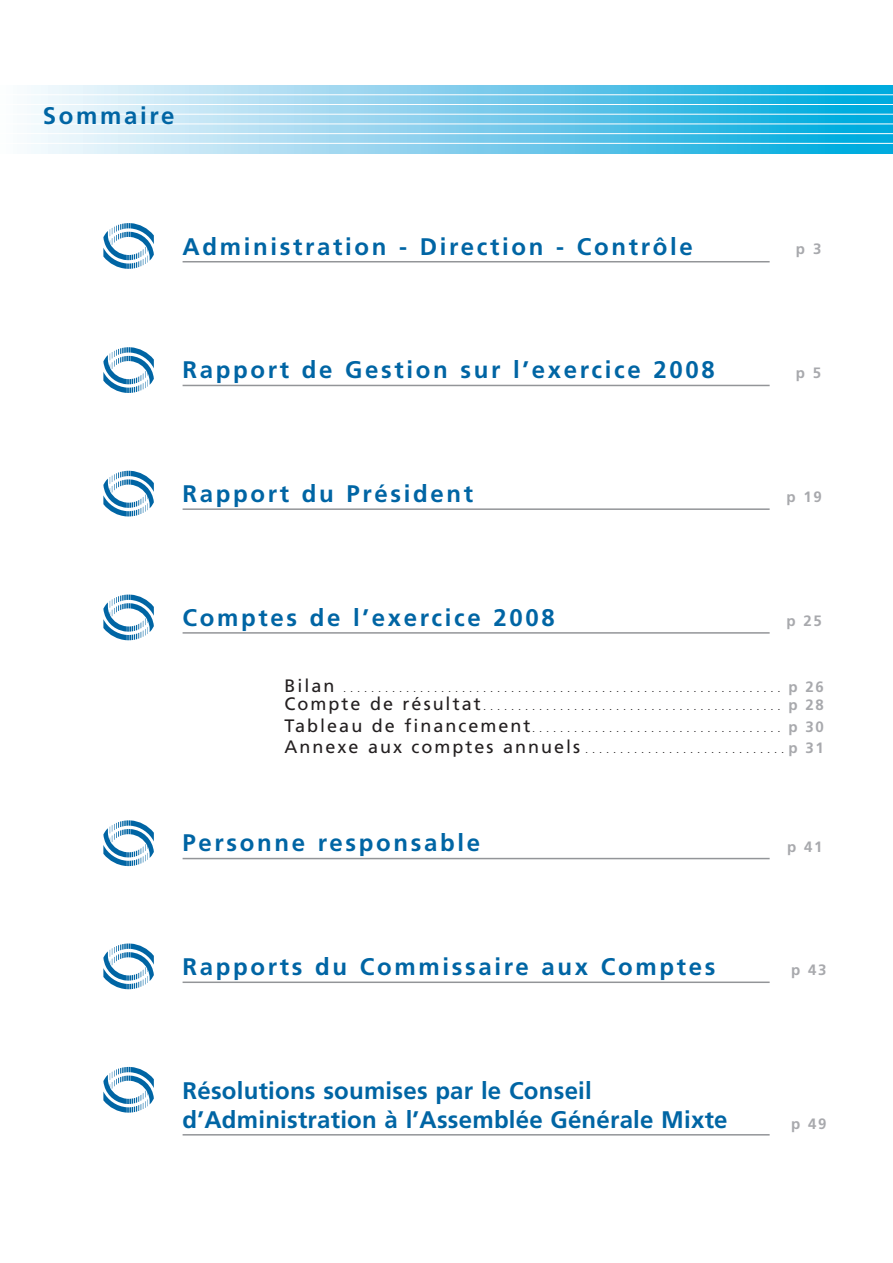
<style>
.page{position:relative;width:893px;height:1263px;background:#fff}
.page>*{position:absolute;margin:0;border:0;box-sizing:border-box;transform-origin:0 0}
.t1{font:700 24px "Frutiger";letter-spacing:.11em;color:#0065a4}
.t2{font:700 24px/28.8px "Frutiger";letter-spacing:.01em;color:#0065a4}
.t3{font:700 15px "Frutiger";letter-spacing:.11em;color:#a8a9ad}
.t4{font:9px/18.6px "Frutiger";color:#231f20}
.s1{font-size:18px}
.s2{font-weight:700;font-size:15px;color:#a8a9ad}
</style>
<div class="page">
<svg style="left:31px;top:85px;width:862px;height:68px;background:#7ecfec"></svg>
<hr style="left:0;top:95px;width:893px;height:1px;background:#fff">
<hr style="left:0;top:104px;width:893px;height:1px;background:#fff">
<hr style="left:0;top:114px;width:893px;height:1px;background:#fff">
<hr style="left:0;top:124px;width:893px;height:1px;background:#fff">
<hr style="left:0;top:133px;width:893px;height:1px;background:#fff">
<hr style="left:0;top:143px;width:893px;height:1px;background:#fff">
<hr style="left:183px;top:261px;width:587px;height:1px;background:#939598">
<hr style="left:183px;top:385px;width:587px;height:1px;background:#939598">
<hr style="left:183px;top:508px;width:587px;height:2px;background:#939598">
<hr style="left:183px;top:632px;width:587px;height:2px;background:#939598">
<hr style="left:183px;top:858px;width:587px;height:1px;background:#939598">
<hr style="left:183px;top:981px;width:587px;height:2px;background:#939598">
<hr style="left:183px;top:1134px;width:587px;height:1px;background:#939598">
<svg style="left:103px;top:223px;width:51px;height:46px"></svg>
<svg style="left:103px;top:347px;width:51px;height:46px"></svg>
<svg style="left:103px;top:471px;width:51px;height:45px"></svg>
<svg style="left:103px;top:820px;width:51px;height:46px"></svg>
<svg style="left:103px;top:594px;width:51px;height:46px"></svg>
<svg style="left:103px;top:943px;width:51px;height:46px"></svg>
<svg style="left:103px;top:1067px;width:51px;height:46px"></svg>
<h1 class="t1" style="left:43px;top:106px;width:133px">Sommaire</h1>
<h1 class="t1" style="left:183px;top:237px;width:512px">Administration - Direction - Contrôle</h1>
<h1 class="t1" style="left:183px;top:360px;width:534px">Rapport de Gestion sur l’exercice 2008</h1>
<h1 class="t1" style="left:183px;top:484px;width:292px">Rapport du Président</h1>
<h1 class="t1" style="left:183px;top:608px;width:374px">Comptes de l’exercice 2008</h1>
<h2 class="t3" style="left:796px;top:243px;width:27px">p 3</h2>
<h2 class="t3" style="left:796px;top:367px;width:27px">p 5</h2>
<h2 class="t3" style="left:786px;top:491px;width:37px">p 19</h2>
<h2 class="t3" style="left:786px;top:615px;width:37px">p 25</h2>
<p class="t4" style="left:285px;top:680px;width:541px"><span class="s1">Bilan</span> ............................................................... <span class="s2">p26<br></span><span class="s1">Comptederésultat</span>........................................... <span class="s2">p28</span></p>
<p class="t4" style="left:285px;top:720px;width:541px"><span class="s1">Tableaudefinancement</span>.................................... <span class="s2">p30</span></p>
<p class="t4" style="left:285px;top:742px;width:541px"><span class="s1">Annexeauxcomptesannuels</span>.............................<span class="s2">p31</span></p>
<h1 class="t1" style="left:183px;top:833px;width:299px">Personne responsable</h1>
<h1 class="t1" style="left:183px;top:957px;width:534px">Rapports du Commissaire aux Comptes</h1>
<h1 class="t2" style="left:183px;top:1078px;width:546px">Résolutions soumises par le Conseil d’Administration à l’Assemblée Générale Mixte</h1>
<h2 class="t3" style="left:787px;top:841px;width:37px">p 41</h2>
<h2 class="t3" style="left:791px;top:964px;width:37px">p 43</h2>
<h2 class="t3" style="left:791px;top:1117px;width:37px">p 49</h2>
</div>
